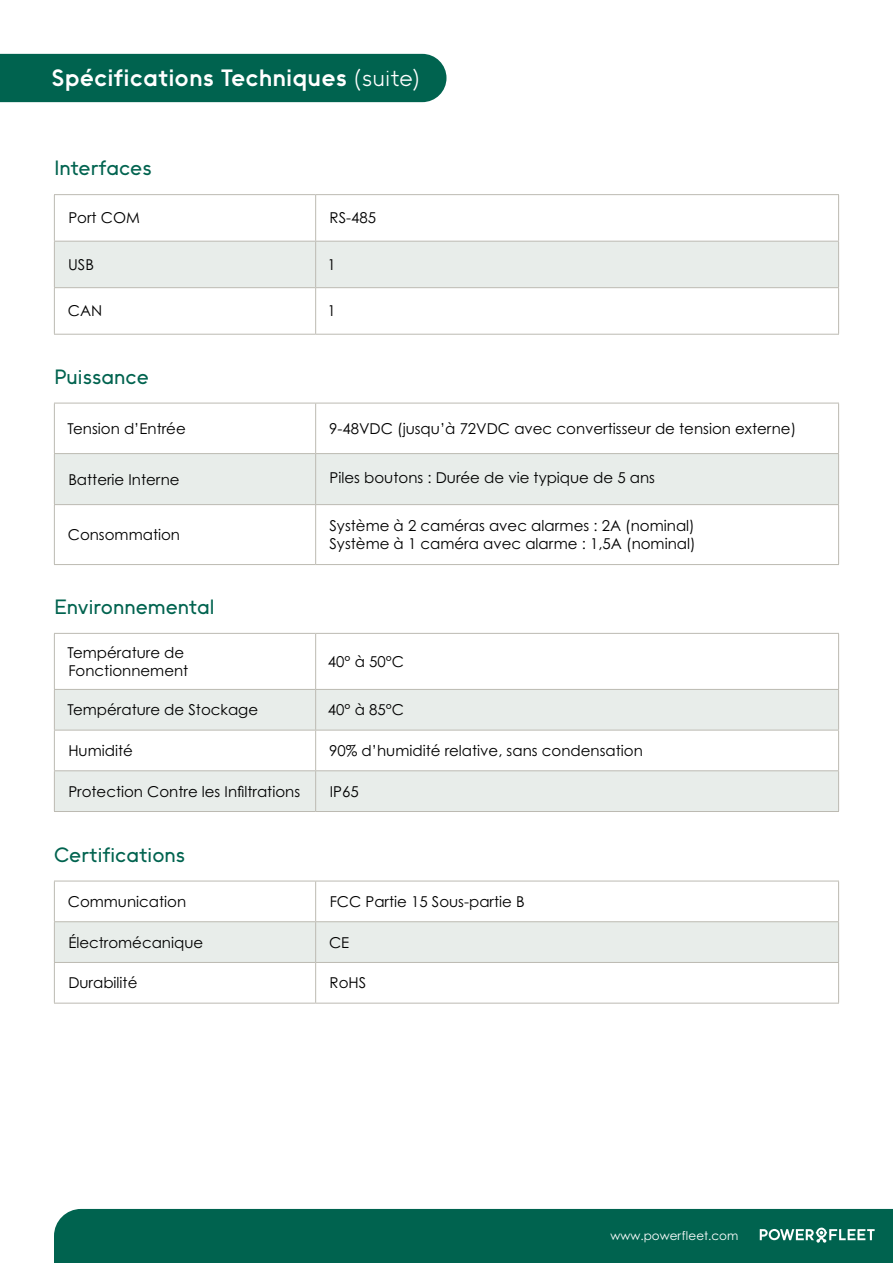
<style>
.page{position:relative;width:893px;height:1263px;background:#fff}
.page>*{position:absolute;margin:0;border:0;box-sizing:border-box;transform-origin:0 0}
.t1{font:700 24px "II Vorkurs";color:#fff}
.t2{font:500 21px "II Vorkurs";color:#00634f}
.t3{font:15px/18px "Century Gothic Pro";color:#000}
.t4{font:12px "Century Gothic Pro";color:#fff}
.s1{font-weight:300}
</style>
<div class="page">
<div style="left:0;top:54px;width:446px;height:48px;background:#00634f"></div>
<svg style="left:55px;top:882px;width:783px;height:121px"></svg>
<div style="left:55px;top:922px;width:783px;height:40px;background:#e8edea"></div>
<hr style="left:54px;top:881px;width:262px;height:1px;background:#bcbab2">
<hr style="left:54px;top:881px;width:1px;height:40px;background:#bcbab2">
<hr style="left:316px;top:881px;width:523px;height:1px;background:#bcbab2">
<hr style="left:315px;top:881px;width:1px;height:40px;background:#bcbab2">
<hr style="left:838px;top:881px;width:1px;height:40px;background:#bcbab2">
<hr style="left:54px;top:921px;width:262px;height:1px;background:#bcbab2">
<hr style="left:54px;top:922px;width:1px;height:40px;background:#bcbab2">
<hr style="left:316px;top:921px;width:523px;height:1px;background:#bcbab2">
<hr style="left:315px;top:922px;width:1px;height:40px;background:#bcbab2">
<hr style="left:838px;top:922px;width:1px;height:40px;background:#bcbab2">
<hr style="left:54px;top:962px;width:262px;height:1px;background:#bcbab2">
<hr style="left:54px;top:963px;width:1px;height:40px;background:#bcbab2">
<hr style="left:316px;top:962px;width:523px;height:1px;background:#bcbab2">
<hr style="left:315px;top:963px;width:1px;height:40px;background:#bcbab2">
<hr style="left:838px;top:963px;width:1px;height:40px;background:#bcbab2">
<hr style="left:54px;top:1003px;width:262px;height:1px;background:#bcbab2">
<hr style="left:316px;top:1003px;width:523px;height:1px;background:#bcbab2">
<svg style="left:55px;top:690px;width:783px;height:121px;fill:#e8edea"></svg>
<hr style="left:54px;top:633px;width:262px;height:1px;background:#bcbab2">
<hr style="left:54px;top:634px;width:1px;height:55px;background:#bcbab2">
<hr style="left:316px;top:633px;width:523px;height:1px;background:#bcbab2">
<hr style="left:315px;top:634px;width:1px;height:55px;background:#bcbab2">
<hr style="left:838px;top:634px;width:1px;height:55px;background:#bcbab2">
<hr style="left:54px;top:689px;width:262px;height:1px;background:#bcbab2">
<hr style="left:54px;top:690px;width:1px;height:40px;background:#bcbab2">
<hr style="left:316px;top:689px;width:523px;height:1px;background:#bcbab2">
<hr style="left:315px;top:690px;width:1px;height:40px;background:#bcbab2">
<hr style="left:838px;top:690px;width:1px;height:40px;background:#bcbab2">
<hr style="left:54px;top:730px;width:262px;height:1px;background:#bcbab2">
<hr style="left:54px;top:730px;width:1px;height:40px;background:#bcbab2">
<hr style="left:316px;top:730px;width:523px;height:1px;background:#bcbab2">
<hr style="left:315px;top:730px;width:1px;height:40px;background:#bcbab2">
<hr style="left:838px;top:730px;width:1px;height:40px;background:#bcbab2">
<hr style="left:54px;top:770px;width:262px;height:1px;background:#bcbab2">
<hr style="left:54px;top:771px;width:1px;height:40px;background:#bcbab2">
<hr style="left:316px;top:770px;width:523px;height:1px;background:#bcbab2">
<hr style="left:315px;top:771px;width:1px;height:40px;background:#bcbab2">
<hr style="left:838px;top:771px;width:1px;height:40px;background:#bcbab2">
<hr style="left:54px;top:811px;width:262px;height:1px;background:#bcbab2">
<hr style="left:316px;top:811px;width:523px;height:1px;background:#bcbab2">
<svg style="left:55px;top:195px;width:783px;height:139px"></svg>
<div style="left:55px;top:242px;width:783px;height:45px;background:#e8edea"></div>
<hr style="left:54px;top:194px;width:262px;height:1px;background:#bcbab2">
<hr style="left:54px;top:195px;width:1px;height:46px;background:#bcbab2">
<hr style="left:316px;top:194px;width:523px;height:1px;background:#bcbab2">
<hr style="left:315px;top:195px;width:1px;height:46px;background:#bcbab2">
<hr style="left:838px;top:195px;width:1px;height:46px;background:#bcbab2">
<hr style="left:54px;top:241px;width:262px;height:1px;background:#bcbab2">
<hr style="left:54px;top:242px;width:1px;height:45px;background:#bcbab2">
<hr style="left:316px;top:241px;width:523px;height:1px;background:#bcbab2">
<hr style="left:315px;top:242px;width:1px;height:45px;background:#bcbab2">
<hr style="left:838px;top:242px;width:1px;height:45px;background:#bcbab2">
<hr style="left:54px;top:287px;width:262px;height:1px;background:#bcbab2">
<hr style="left:54px;top:288px;width:1px;height:46px;background:#bcbab2">
<hr style="left:316px;top:287px;width:523px;height:1px;background:#bcbab2">
<hr style="left:315px;top:288px;width:1px;height:46px;background:#bcbab2">
<hr style="left:838px;top:288px;width:1px;height:46px;background:#bcbab2">
<hr style="left:54px;top:334px;width:262px;height:1px;background:#bcbab2">
<hr style="left:316px;top:334px;width:523px;height:1px;background:#bcbab2">
<div style="left:55px;top:454px;width:783px;height:50px;background:#e8edea"></div>
<hr style="left:54px;top:403px;width:262px;height:1px;background:#bcbab2">
<hr style="left:54px;top:403px;width:1px;height:50px;background:#bcbab2">
<hr style="left:316px;top:403px;width:523px;height:1px;background:#bcbab2">
<hr style="left:315px;top:403px;width:1px;height:50px;background:#bcbab2">
<hr style="left:838px;top:403px;width:1px;height:50px;background:#bcbab2">
<hr style="left:54px;top:453px;width:262px;height:1px;background:#bcbab2">
<hr style="left:54px;top:454px;width:1px;height:50px;background:#bcbab2">
<hr style="left:316px;top:453px;width:523px;height:1px;background:#bcbab2">
<hr style="left:315px;top:454px;width:1px;height:50px;background:#bcbab2">
<hr style="left:838px;top:454px;width:1px;height:50px;background:#bcbab2">
<hr style="left:54px;top:504px;width:262px;height:1px;background:#bcbab2">
<hr style="left:54px;top:505px;width:1px;height:59px;background:#bcbab2">
<hr style="left:316px;top:504px;width:523px;height:1px;background:#bcbab2">
<hr style="left:315px;top:505px;width:1px;height:59px;background:#bcbab2">
<hr style="left:838px;top:505px;width:1px;height:59px;background:#bcbab2">
<hr style="left:54px;top:564px;width:262px;height:1px;background:#bcbab2">
<hr style="left:316px;top:564px;width:523px;height:1px;background:#bcbab2">
<div style="left:54px;top:1209px;width:839px;height:54px;background:#00634f"></div>
<svg style="left:760px;top:1228px;width:115px;height:15px"></svg>
<h1 class="t1" style="left:52px;top:64px;width:370px">Spécifications Techniques <span class="s1">(suite)</span></h1>
<h2 class="t2" style="left:54px;top:156px;width:99px">Interfaces</h2>
<p class="t3" style="left:68px;top:209px;width:73px">Port COM</p>
<p class="t3" style="left:330px;top:209px;width:48px">RS-485</p>
<p class="t3" style="left:68px;top:255px;width:27px">USB</p>
<p class="t3" style="left:327px;top:255px;width:10px">1</p>
<p class="t3" style="left:68px;top:302px;width:36px">CAN</p>
<p class="t3" style="left:327px;top:302px;width:10px">1</p>
<h2 class="t2" style="left:54px;top:365px;width:96px">Puissance</h2>
<p class="t3" style="left:68px;top:419px;width:120px">Tension d’Entrée</p>
<p class="t3" style="left:329px;top:419px;width:468px">9-48VDC (jusqu’à 72VDC avec convertisseur de tension externe)</p>
<p class="t3" style="left:68px;top:470px;width:113px">Batterie Interne</p>
<p class="t3" style="left:330px;top:468px;width:327px">Piles boutons : Durée de vie typique de 5 ans</p>
<p class="t3" style="left:68px;top:525px;width:114px">Consommation</p>
<p class="t3" style="left:329px;top:516px;width:368px">Système à 2 caméras avec alarmes : 2A (nominal)<br>Système à 1 caméra avec alarme : 1,5A (nominal)</p>
<h2 class="t2" style="left:54px;top:595px;width:162px">Environnemental</h2>
<p class="t3" style="left:68px;top:643px;width:122px">Température de<br>Fonctionnement</p>
<p class="t3" style="left:328px;top:652px;width:77px">40° à 50°C</p>
<p class="t3" style="left:67px;top:701px;width:192px">Température de Stockage</p>
<p class="t3" style="left:328px;top:701px;width:77px">40° à 85°C</p>
<p class="t3" style="left:68px;top:741px;width:66px">Humidité</p>
<p class="t3" style="left:329px;top:741px;width:315px">90% d’humidité relative, sans condensation</p>
<p class="t3" style="left:68px;top:782px;width:233px">Protection Contre les Infiltrations</p>
<p class="t3" style="left:330px;top:782px;width:30px">IP65</p>
<h2 class="t2" style="left:54px;top:842px;width:133px">Certifications</h2>
<p class="t3" style="left:68px;top:892px;width:120px">Communication</p>
<p class="t3" style="left:330px;top:892px;width:197px">FCC Partie 15 Sous-partie B</p>
<p class="t3" style="left:68px;top:933px;width:136px">Électromécanique</p>
<p class="t3" style="left:329px;top:933px;width:22px">CE</p>
<p class="t3" style="left:68px;top:974px;width:71px">Durabilité</p>
<p class="t3" style="left:330px;top:974px;width:38px">RoHS</p>
<p class="t4" style="left:610px;top:1229px;width:130px">www.powerfleet.com</p>
</div>
